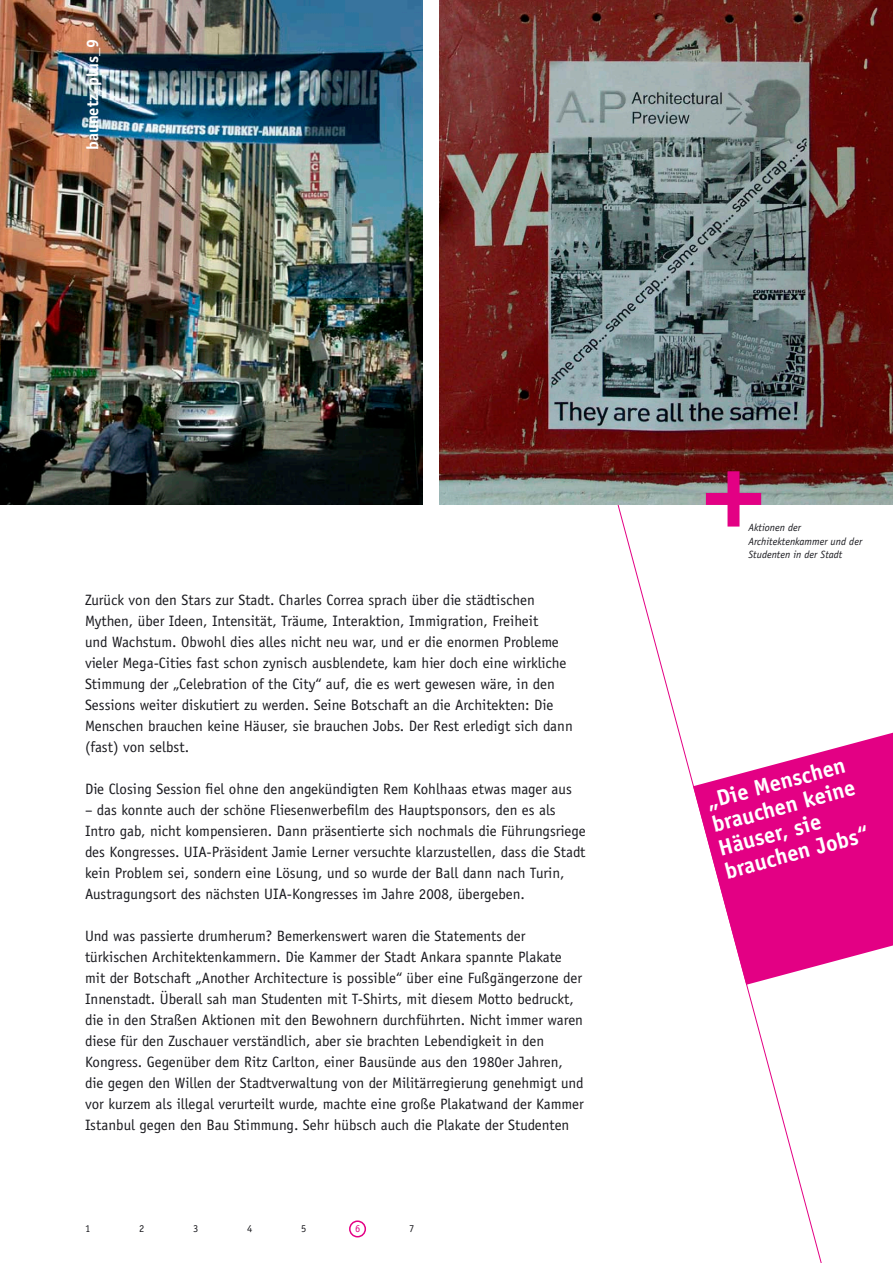
<style>
.page{position:relative;width:893px;height:1263px;background:#fff}
.page>*{position:absolute;margin:0;border:0;box-sizing:border-box;transform-origin:0 0}
.t1{font:700 22.5px/24px "Officina Sans";color:#fff}
.t2{font:700 16.5px "Officina Sans";color:#fff}
.t3{font:15px/21px "Officina Sans";color:#1a1a1f}
.t4{font:italic 10.5px/13.5px "Officina Sans";color:#1a1a1f}
.t5{font:10.5px "Officina Sans";color:#1a1a1f}
.t6{font:10.5px "Officina Sans";color:#e30084}
</style>
<div class="page">
<img style="left:439px;top:0;width:454px;height:504px">
<div style="left:349px;top:1220px;width:17px;height:17px;border:2px solid #e30084;border-radius:50%"></div>
<div style="left:727px;top:471px;width:12px;height:55px;background:#e30084"></div>
<div style="left:706px;top:493px;width:55px;height:12px;background:#e30084"></div>
<img style="left:0;top:0;width:422px;height:504px">
<svg style="left:693px;top:732px;width:200px;height:253px;fill:#e30084"></svg>
<p class="t2" style="left:82px;top:150px;width:113px;rotate:-90deg">baunetz_plus_9</p>
<p class="t3" style="left:85px;top:590px;width:489px">Zurück von den Stars zur Stadt. Charles Correa sprach über die städtischen Mythen, über Ideen, Intensität, Träume, Interaktion, Immigration, Freiheit<br>und Wachstum. Obwohl dies alles nicht neu war, und er die enormen Probleme vieler Mega-Cities fast schon zynisch ausblendete, kam hier doch eine wirkliche Stimmung der „Celebration of the City“ auf, die es wert gewesen wäre, in den Sessions weiter diskutiert zu werden. Seine Botschaft an die Architekten: Die Menschen brauchen keine Häuser, sie brauchen Jobs. Der Rest erledigt sich dann (fast) von selbst.</p>
<p class="t3" style="left:85px;top:779px;width:488px">Die Closing Session fiel ohne den angekündigten Rem Kohlhaas etwas mager aus</p>
<p class="t3" style="left:85px;top:800px;width:502px">– das konnte auch der schöne Fliesenwerbefilm des Hauptsponsors, den es als Intro gab, nicht kompensieren. Dann präsentierte sich nochmals die Führungsriege des Kongresses. UIA-Präsident Jamie Lerner versuchte klarzustellen, dass die Stadt kein Problem sei, sondern eine Lösung, und so wurde der Ball dann nach Turin, Austragungsort des nächsten UIA-Kongresses im Jahre 2008, übergeben.</p>
<p class="t3" style="left:85px;top:926px;width:500px">Und was passierte drumherum? Bemerkenswert waren die Statements der türkischen Architektenkammern. Die Kammer der Stadt Ankara spannte Plakate mit der Botschaft „Another Architecture is possible“ über eine Fußgängerzone der Innenstadt. Überall sah man Studenten mit T-Shirts, mit diesem Motto bedruckt, die in den Straßen Aktionen mit den Bewohnern durchführten. Nicht immer waren diese für den Zuschauer verständlich, aber sie brachten Lebendigkeit in den Kongress. Gegenüber dem Ritz Carlton, einer Bausünde aus den 1980er Jahren, die gegen den Willen der Stadtverwaltung von der Militärregierung genehmigt und vor kurzem als illegal verurteilt wurde, machte eine große Plakatwand der Kammer Istanbul gegen den Bau Stimmung. Sehr hübsch auch die Plakate der Studenten</p>
<p class="t5" style="left:85px;top:1222px;width:7px">1</p>
<p class="t5" style="left:139px;top:1222px;width:7px">2</p>
<p class="t5" style="left:193px;top:1222px;width:7px">3</p>
<p class="t5" style="left:247px;top:1222px;width:7px">4</p>
<p class="t5" style="left:301px;top:1222px;width:7px">5</p>
<p class="t6" style="left:355px;top:1222px;width:7px">6</p>
<p class="t5" style="left:409px;top:1222px;width:7px">7</p>
<p class="t4" style="left:748px;top:521px;width:115px">Aktionen der<br>Architektenkammer und der<br>Studenten in der Stadt</p>
<h1 class="t1" style="left:703px;top:790px;width:150px;rotate:-15deg">„Die Menschen brauchen keine<br>Häuser, sie brauchen Jobs“</h1>
</div>
